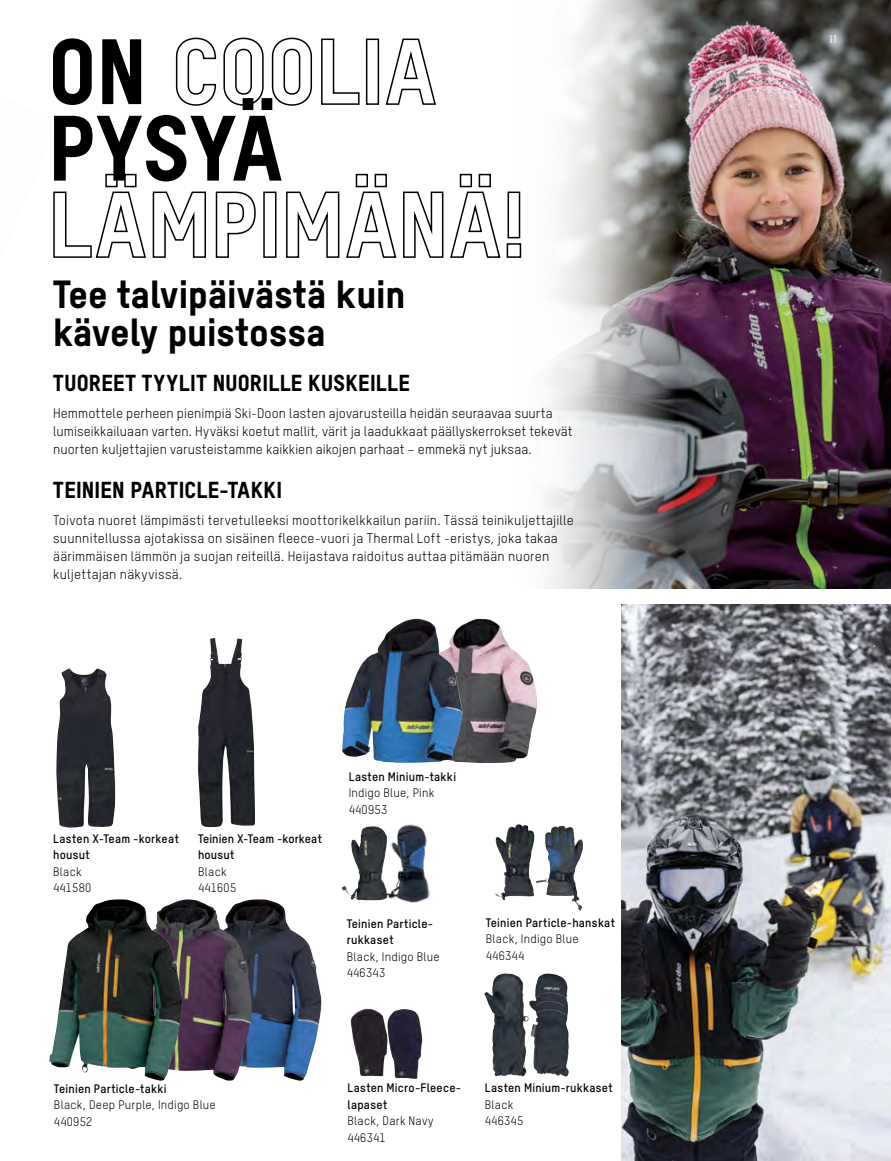
<style>
.page{position:relative;width:891px;height:1161px;background:#fff}
.page>*{position:absolute;margin:0;border:0;box-sizing:border-box;transform-origin:0 0}
.t1{font:90px/76.5px "T Star Pro Heavy";letter-spacing:.01em;color:#000}
.t2{font:38.25px/37.7px "T Star Pro Heavy";color:#000}
.t3{font:22.5px "T Star Pro Heavy";letter-spacing:.02em;color:#000}
.t4{font:13.5px/18px "T Star Pro Regular";letter-spacing:.015em;color:#000}
.t5{font:12px/16.5px "T Star Pro Bold";letter-spacing:.02em;color:#000}
.t6{font:12px/16.5px "T Star Pro Regular";letter-spacing:.025em;color:#000}
.t7{font:10.5px "T Star Pro Medium";color:#fff}
</style>
<div class="page">
<img style="left:622px;top:604px;width:269px;height:557px">
<img style="left:252px;top:899px;width:70px;height:182px">
<img style="left:183px;top:899px;width:69px;height:182px">
<img style="left:49px;top:899px;width:134px;height:182px">
<img style="left:56px;top:668px;width:59px;height:160px">
<img style="left:198px;top:638px;width:57px;height:189px">
<img style="left:536px;top:826px;width:47px;height:85px">
<img style="left:495px;top:825px;width:22px;height:75px">
<img style="left:387px;top:1009px;width:15px;height:36px">
<img style="left:485px;top:974px;width:44px;height:102px">
<img style="left:351px;top:1009px;width:16px;height:30px">
<img style="left:341px;top:826px;width:35px;height:74px">
<img style="left:376px;top:824px;width:55px;height:79px">
<img style="left:710px;top:0;width:181px;height:588px">
<img style="left:621px;top:0;width:89px;height:608px">
<svg style="left:545px;top:0;width:131px;height:601px"></svg>
<img style="left:463px;top:619px;width:74px;height:144px">
<img style="left:342px;top:619px;width:121px;height:144px">
<h1 class="t1" style="left:48px;top:25px;width:479px">ON COOLIA<br>PYSYÄ<br>LÄMPIMÄNÄ!</h1>
<h2 class="t2" style="left:53px;top:272px;width:354px">Tee talvipäivästä kuin kävely puistossa</h2>
<h3 class="t3" style="left:53px;top:365px;width:358px">TUOREET TYYLIT NUORILLE KUSKEILLE</h3>
<p class="t4" style="left:53px;top:403px;width:521px">Hemmottele perheen pienimpiä Ski-Doon lasten ajovarusteilla heidän seuraavaa suurta lumiseikkailuaan varten. Hyväksi koetut mallit, värit ja laadukkaat päällyskerrokset tekevät nuorten kuljettajien varusteistamme kaikkien aikojen parhaat – emmekä nyt juksaa.</p>
<h3 class="t3" style="left:53px;top:473px;width:230px">TEINIEN PARTICLE-TAKKI</h3>
<p class="t4" style="left:53px;top:511px;width:522px">Toivota nuoret lämpimästi tervetulleeksi moottorikelkkailun pariin. Tässä teinikuljettajille suunnitellussa ajotakissa on sisäinen fleece-vuori ja Thermal Loft -eristys, joka takaa äärimmäisen lämmön ja suojan reiteillä. Heijastava raidoitus auttaa pitämään nuoren kuljettajan näkyvissä.</p>
<p class="t5" style="left:53px;top:829px;width:127px">Lasten X-Team -korkeat housut</p>
<p class="t6" style="left:53px;top:863px;width:40px">Black<br>441580</p>
<p class="t5" style="left:198px;top:829px;width:125px">Teinien X-Team -korkeat housut</p>
<p class="t6" style="left:198px;top:863px;width:40px">Black<br>441605</p>
<p class="t5" style="left:349px;top:767px;width:109px">Lasten Minium-takki</p>
<p class="t6" style="left:349px;top:784px;width:87px">Indigo Blue, Pink<br>440953</p>
<p class="t5" style="left:347px;top:914px;width:88px">Teinien Particle&shy;rukkaset</p>
<p class="t6" style="left:347px;top:947px;width:94px">Black, Indigo Blue<br>446343</p>
<p class="t5" style="left:486px;top:913px;width:131px">Teinien Particle-hanskat</p>
<p class="t6" style="left:486px;top:930px;width:94px">Black, Indigo Blue<br>446344</p>
<p class="t5" style="left:54px;top:1079px;width:114px">Teinien Particle-takki</p>
<p class="t6" style="left:54px;top:1096px;width:163px">Black, Deep Purple, Indigo Blue<br>440952</p>
<p class="t5" style="left:347px;top:1078px;width:115px">Lasten Micro-Fleece&shy;lapaset</p>
<p class="t6" style="left:347px;top:1112px;width:88px">Black, Dark Navy<br>446341</p>
<p class="t5" style="left:485px;top:1078px;width:129px">Lasten Minium-rukkaset</p>
<p class="t6" style="left:485px;top:1095px;width:40px">Black<br>446345</p>
<p class="t7" style="left:829px;top:32px;width:9px">11</p>
</div>
